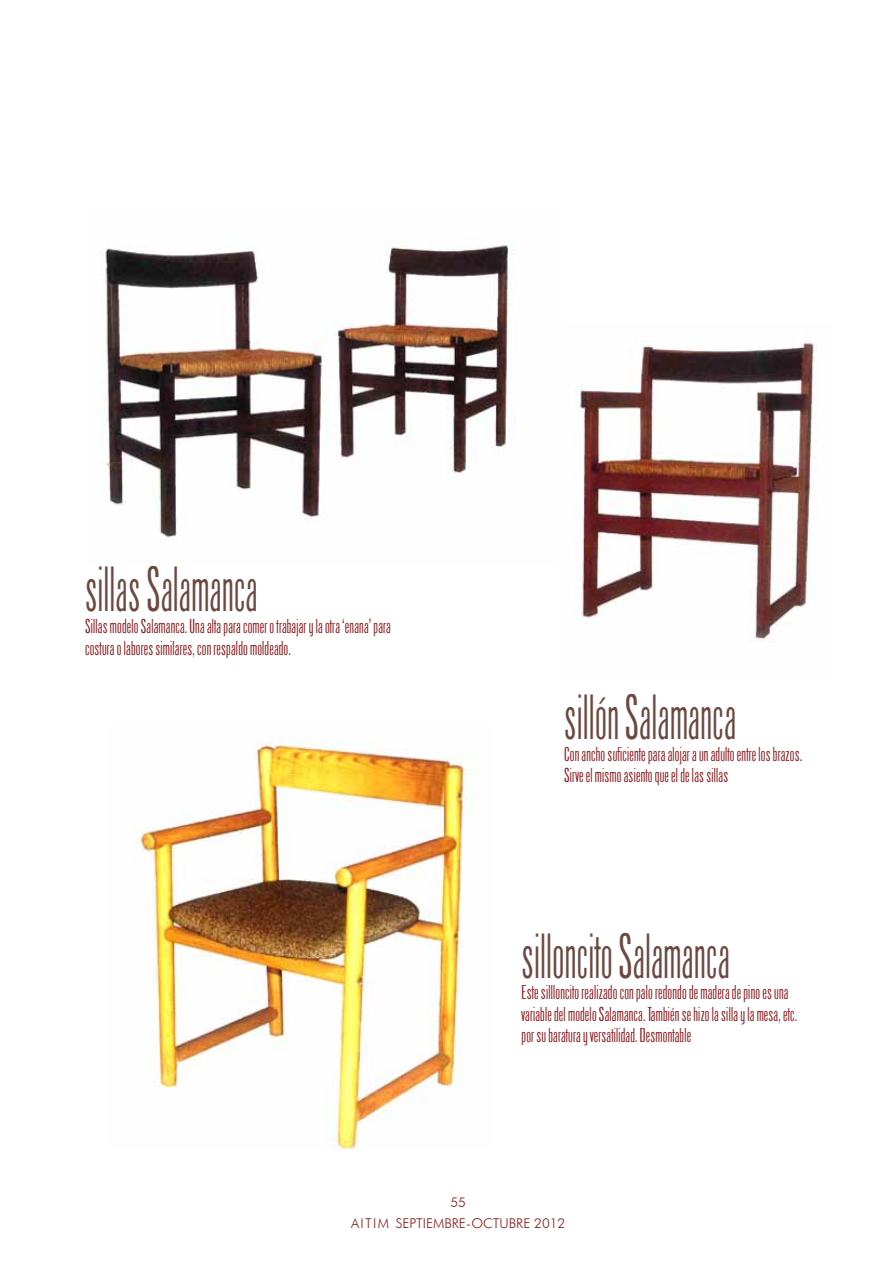
<style>
.page{position:relative;width:893px;height:1263px;background:#fff}
.page>*{position:absolute;margin:0;border:0;box-sizing:border-box;transform-origin:0 0}
.t1{font:57px "Arizona";color:#6b4940;scale:.8 1}
.t2{font:18px/21.6px "Arizona";color:#891b1e}
.t3{font:300 13.5px/20.2px "Futura BT";color:#891b1e;text-align:center}
</style>
<div class="page">
<img style="left:102px;top:245px;width:412px;height:293px">
<img style="left:576px;top:342px;width:241px;height:300px">
<img style="left:135px;top:740px;width:343px;height:409px">
<h1 class="t1" style="left:85px;top:556px;width:218px">sillas Salamanca</h1>
<p class="t2" style="left:85px;top:616px;width:308px">Sillas modelo Salamanca. Una alta para comer o trabajar y la otra ‘enana’ para costura o labores similares, con respaldo moldeado.</p>
<h1 class="t1" style="left:564px;top:683px;width:217px">sillón Salamanca</h1>
<p class="t2" style="left:564px;top:743px;width:240px">Con ancho suficiente para alojar a un adulto entre los brazos.<br>Sirve el mismo asiento que el de las sillas</p>
<h1 class="t1" style="left:522px;top:922px;width:262px">silloncito Salamanca</h1>
<p class="t2" style="left:522px;top:982px;width:277px">Este sillloncito realizado con palo redondo de madera de pino es una variable del modelo Salamanca. También se hizo la silla y la mesa, etc. por su baratura y versatilidad. Desmontable</p>
<p class="t3" style="left:351px;top:1192px;width:216px">55<br>AI TI M SEPTI EMBRE-OCTUBRE 2012</p>
</div>
